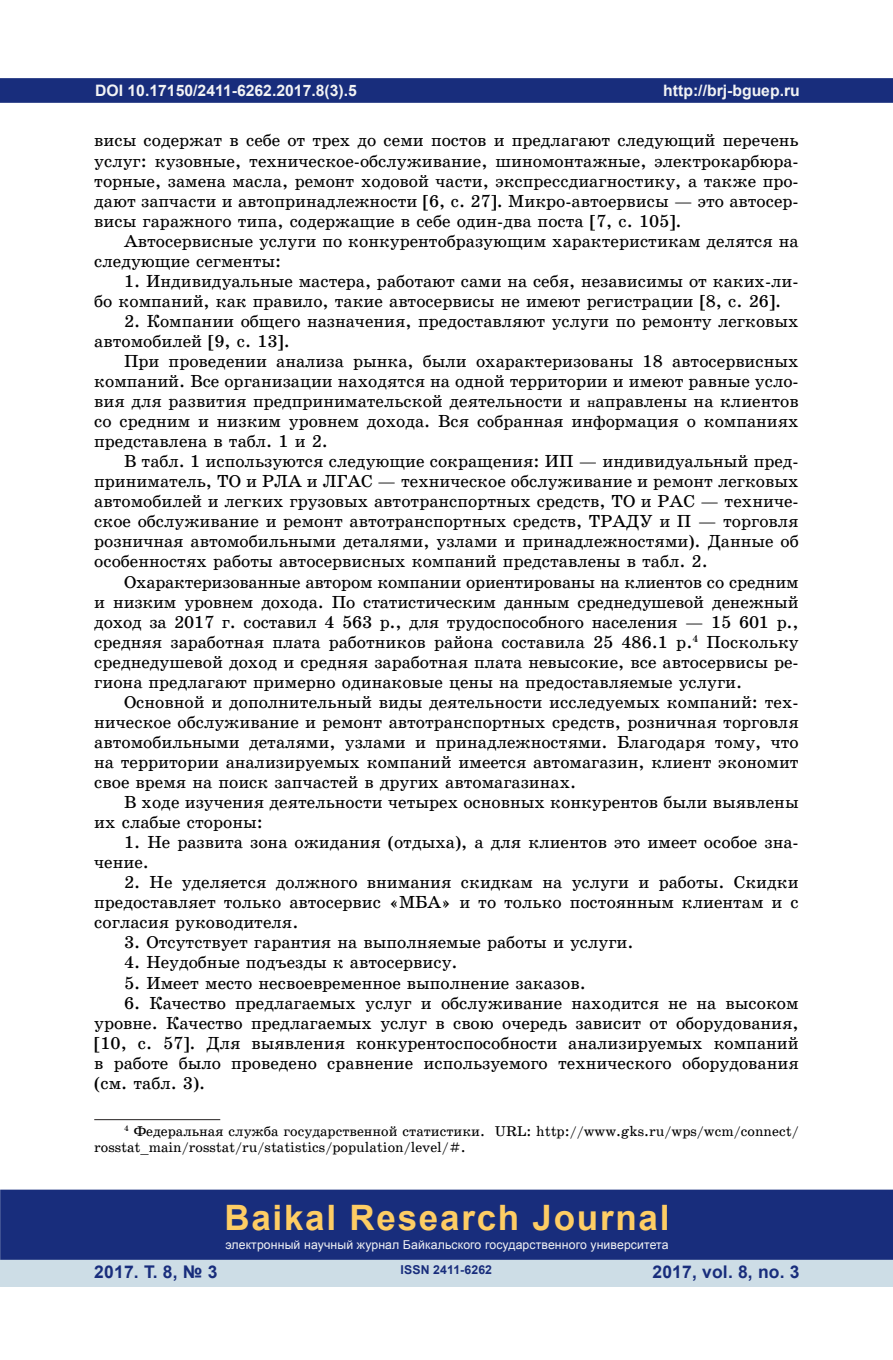
<style>
.page{position:relative;width:893px;height:1360px;background:#fff}
.page>*{position:absolute;margin:0;border:0;box-sizing:border-box;transform-origin:0 0}
.t1{font:700 35px "Arial";letter-spacing:.05em;color:#fecd64}
.Текст{font:17.5px/19.9px "School Book C";color:#000;text-align:justify}
.t2{font:700 17.5px "Arial";letter-spacing:.01em;color:#182d7c}
.Текст-2{font:700 15.75px "Arial";color:#f2f3f4}
.Сноска{font:14.17px/15.9px "School Book C";color:#000}
.t3{font:12.25px "Arial";letter-spacing:.01em;color:#f2f3f4}
.t4{font:700 12.25px "Arial";letter-spacing:.01em;color:#182d7c}
.s1{font-size:14px}
</style>
<div class="page">
<div style="left:0;top:78px;width:893px;height:25px;background:#182d7c;border:2px solid #182d7c"></div>
<div style="left:0;top:1258px;width:893px;height:28px;background:#cddde6"></div>
<div style="left:0;top:1189px;width:893px;height:70px;background:#182d7c;border:2px solid #182d7c"></div>
<hr style="left:94px;top:1119px;width:126px;height:1px;background:#231f20">
<p class="Текст-2" style="left:95px;top:79px;width:263px">DOI 10.17150/2411-6262.2017.8(3).5</p>
<p class="Текст" style="left:94px;top:131px;width:706px">висы содержат в себе от трех до семи постов и предлагают следующий перечень услуг: кузовные, техническое-обслуживание, шиномонтажные, электрокарбюра&shy;торные, замена масла, ремонт ходовой части, экспрессдиагностику, а также про&shy;дают запчасти и автопринадлежности [6, c. 27]. Микро-автоервисы — это автосер&shy;висы гаражного типа, содержащие в себе один-два поста [7, с. 105].</p>
<p class="Текст" style="left:94px;top:231px;width:706px;text-indent:30px">Автосервисные услуги по конкурентобразующим характеристикам делятся на следующие сегменты:</p>
<p class="Текст" style="left:94px;top:271px;width:706px;text-indent:30px">1. Индивидуальные мастера, работают сами на себя, независимы от каких-ли&shy;бо компаний, как правило, такие автосервисы не имеют регистрации [8, c. 26].</p>
<p class="Текст" style="left:94px;top:311px;width:706px;text-indent:30px">2. Компании общего назначения, предоставляют услуги по ремонту легковых автомобилей [9, с. 13].</p>
<p class="Текст" style="left:94px;top:351px;width:706px;text-indent:30px">При проведении анализа рынка, были охарактеризованы 18 автосервисных компаний. Все организации находятся на одной территории и имеют равные усло&shy;вия для развития предпринимательской деятельности и <span class="s1">н</span>аправлены на клиентов со средним и низким уровнем дохода. Вся собранная информация о компаниях представлена в табл. 1 и 2.</p>
<p class="Текст" style="left:94px;top:451px;width:706px;text-indent:30px">В табл. 1 используются следующие сокращения: ИП — индивидуальный пред&shy;приниматель, ТО и РЛА и ЛГАС — техническое обслуживание и ремонт легковых автомобилей и легких грузовых автотранспортных средств, ТО и РАС — техниче&shy;ское обслуживание и ремонт автотранспортных средств, ТРАДУ и П — торговля розничная автомобильными деталями, узлами и принадлежностями). Данные об особенностях работы автосервисных компаний представлены в табл. 2.</p>
<p class="Текст" style="left:94px;top:572px;width:706px;text-indent:30px">Охарактеризованные автором компании ориентированы на клиентов со средним и низким уровнем дохода. По статистическим данным среднедушевой денежный доход за 2017 г. составил 4 563 р., для трудоспособного населения — 15 601 р., средняя заработная плата работников района составила 25 486.1 р.<sup>4</sup> Поскольку среднедушевой доход и средняя заработная плата невысокие, все автосервисы ре&shy;гиона предлагают примерно одинаковые цены на предоставляемые услуги.</p>
<p class="Текст" style="left:94px;top:692px;width:706px;text-indent:30px">Основной и дополнительный виды деятельности исследуемых компаний: тех&shy;ническое обслуживание и ремонт автотранспортных средств, розничная торговля автомобильными деталями, узлами и принадлежностями. Благодаря тому, что на территории анализируемых компаний имеется автомагазин, клиент экономит свое время на поиск запчастей в других автомагазинах.</p>
<p class="Текст" style="left:94px;top:792px;width:706px;text-indent:30px">В ходе изучения деятельности четырех основных конкурентов были выявлены их слабые стороны:</p>
<p class="Текст" style="left:94px;top:832px;width:706px;text-indent:30px">1. Не развита зона ожидания (отдыха), а для клиентов это имеет особое зна&shy;чение.</p>
<p class="Текст" style="left:94px;top:872px;width:706px;text-indent:30px">2. Не уделяется должного внимания скидкам на услуги и работы. Скидки предоставляет только автосервис «МБА» и то только постоянным клиентам и с согласия руководителя.</p>
<p class="Текст" style="left:124px;top:932px;width:511px">3. Отсутствует гарантия на выполняемые работы и услуги.</p>
<p class="Текст" style="left:124px;top:952px;width:335px">4. Неудобные подъезды к автосервису.</p>
<p class="Текст" style="left:124px;top:972px;width:463px">5. Имеет место несвоевременное выполнение заказов.</p>
<p class="Текст" style="left:94px;top:992px;width:706px;text-indent:30px">6. Качество предлагаемых услуг и обслуживание находится не на высоком уровне. Качество предлагаемых услуг в свою очередь зависит от оборудования, [10, с. 57]. Для выявления конкурентоспособности анализируемых компаний в работе было проведено сравнение используемого технического оборудования (см. табл. 3).</p>
<p class="Сноска" style="left:94px;top:1122px;width:706px;text-indent:30px"><sup>4</sup> Федеральная служба государственной статистики. URL: http://www.gks.ru/wps/wcm/connect/ rosstat_main/rosstat/ru/statistics/population/level/#.</p>
<p class="Текст-2" style="left:663px;top:79px;width:138px">http://brj-bguep.ru</p>
<h1 class="t1" style="left:224px;top:1193px;width:447px">Baikal Research Journal</h1>
<p class="t3" style="left:225px;top:1236px;width:445px">электронный научный журнал Байкальского государственного университета</p>
<p class="t2" style="left:94px;top:1259px;width:125px">2017. Т. 8, № 3</p>
<p class="t2" style="left:652px;top:1259px;width:149px">2017, vol. 8, no. 3</p>
<p class="t4" style="left:401px;top:1261px;width:93px">ISSN 2411-6262</p>
</div>
